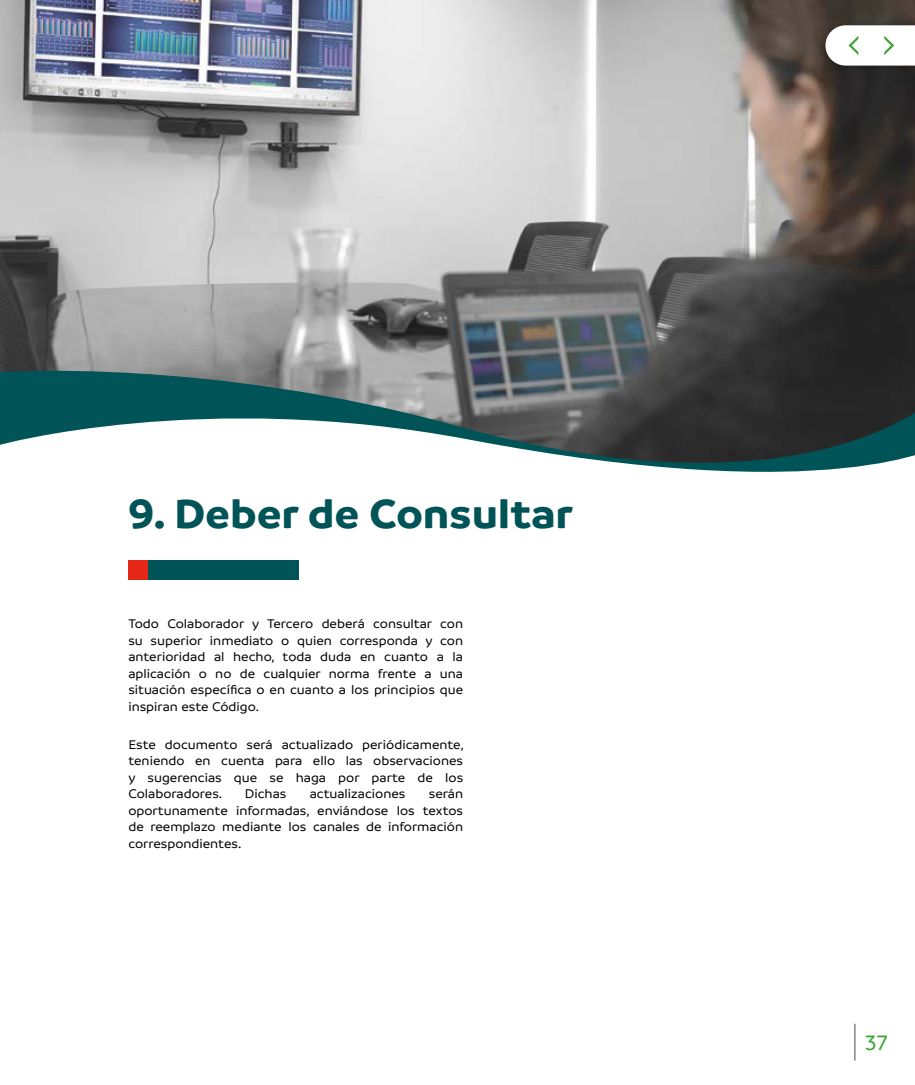
<style>
.page{position:relative;width:915px;height:1085px;background:#fff}
.page>*{position:absolute;margin:0;border:0;box-sizing:border-box;transform-origin:0 0}
.t1{font:700 43.5px "Branding SF";letter-spacing:.01em;color:#005356;scale:1.05 1}
.t2{font:500 22.5px "Branding SF";color:#3fa535;scale:1.05 1}
.t3{font:500 13.5px/16.5px "Branding SF";color:#000;text-align:justify;scale:1.05 1}
</style>
<div class="page">
<hr style="left:854px;top:1023px;width:1px;height:37px;background:#4b4a4a">
<img style="left:0;top:0;width:914px;height:357px">
<svg style="left:0;top:357px;width:914px;height:32px;background:#566264"></svg>
<svg style="left:0;top:389px;width:914px;height:83px"></svg>
<div style="left:128px;top:560px;width:170px;height:20px;background:#005356"></div>
<div style="left:128px;top:560px;width:20px;height:20px;background:#e52718"></div>
<svg style="left:825px;top:25px;width:89px;height:41px"></svg>
<h1 class="t1" style="left:128px;top:489px;width:424px">9. Deber de Consultar</h1>
<p class="t3" style="left:128px;top:615px;width:320px">Todo Colaborador y Tercero deberá consultar con su superior inmediato o quien corresponda y con anterioridad al hecho, toda duda en cuanto a la aplicación o no de cualquier norma frente a una situación específica o en cuanto a los principios que inspiran este Código.</p>
<p class="t3" style="left:128px;top:735px;width:321px">Este documento será actualizado periódicamente, teniendo en cuenta para ello las observaciones y sugerencias que se haga por parte de los Colaboradores.</p>
<p class="t3" style="left:128px;top:785px;width:320px;text-indent:300px">serán oportunamente informadas, enviándose los textos de reemplazo mediante los canales de información correspondientes.</p>
<p class="t3" style="left:245px;top:785px;width:41px">Dichas</p>
<p class="t3" style="left:309px;top:785px;width:93px">actualizaciones</p>
<h2 class="t2" style="left:864px;top:1030px;width:23px">37</h2>
</div>
